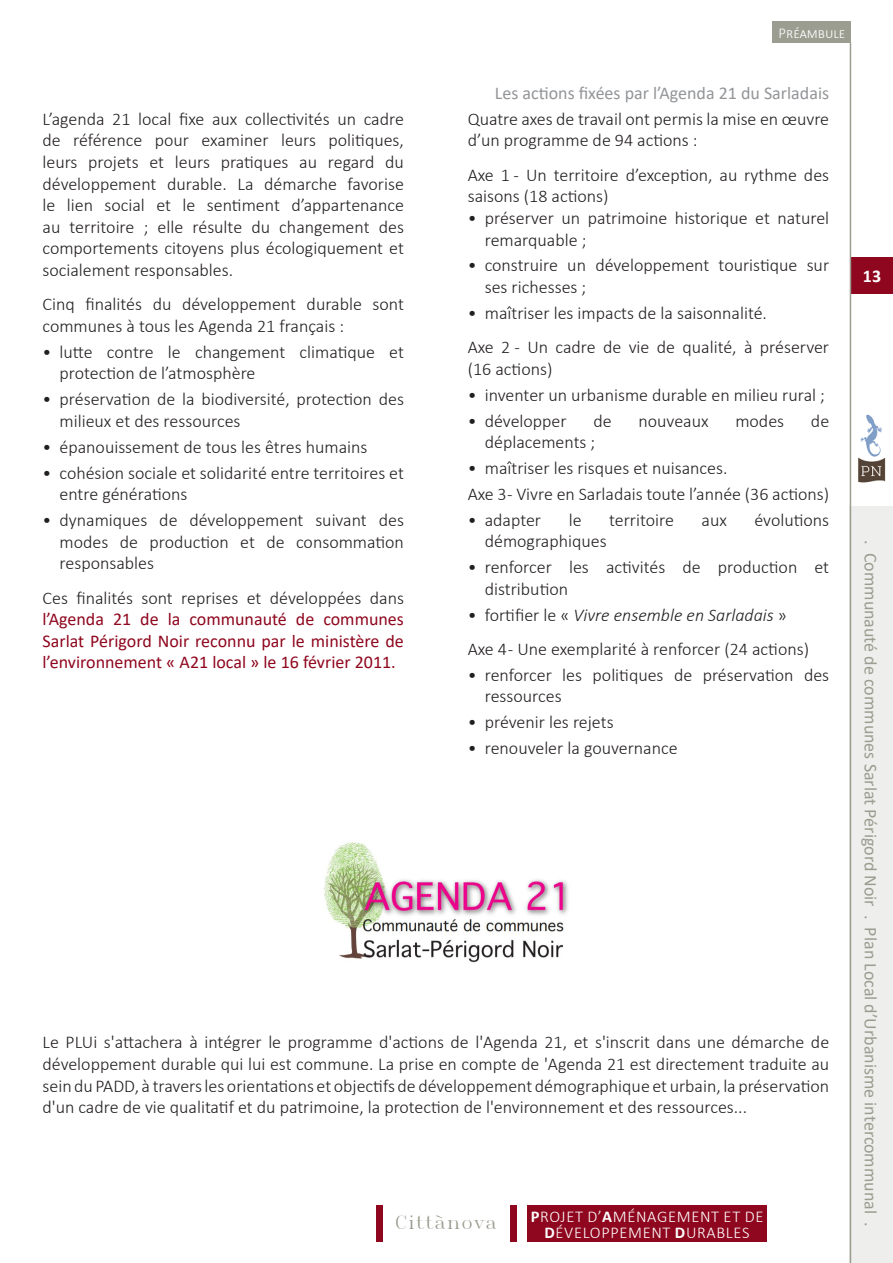
<style>
.page{position:relative;width:893px;height:1263px;background:#fff}
.page>*{position:absolute;margin:0;border:0;box-sizing:border-box;transform-origin:0 0}
.t1{font:300 18px/21.6px "Calibri";color:#231f20}
.t2{font:18px/21.6px "Calibri";color:#8f071e;text-align:justify}
.t3{font:18px "Calibri";color:#9b9d90}
.t4{font:18px "Calibri";color:#939598}
.t5{font:italic 300 18px "Calibri";color:#231f20}
.t6{font:18px "Roman T";letter-spacing:-.01em;color:#9b9d91}
.t7{font:700 18px "Calibri";color:#fff}
.t8{font:300 16.5px/16.5px "Calibri";letter-spacing:.04em;color:#fff;text-align:center}
.t9{font:300 15px "Calibri";color:#fff}
.s1{font-weight:300;color:#231f20}
.s2{font-style:normal}
.s3{font-weight:700}
</style>
<div class="page">
<div style="left:850px;top:507px;width:43px;height:756px;background:#eeeeec"></div>
<div style="left:510px;top:1205px;width:7px;height:37px;background:#8f071e"></div>
<div style="left:376px;top:1205px;width:7px;height:37px;background:#8f071e"></div>
<div style="left:527px;top:1205px;width:240px;height:37px;background:#8f071e"></div>
<img style="left:858px;top:414px;width:28px;height:69px">
<div style="left:851px;top:257px;width:42px;height:36px;background:#8f071e"></div>
<hr style="left:850px;top:43px;width:1px;height:1220px;background:#9b9d90">
<img style="left:323px;top:842px;width:245px;height:121px">
<div style="left:773px;top:21px;width:78px;height:22px;background:#9b9d90"></div>
<p class="t9" style="left:778px;top:23px;width:68px">Préambule</p>
<p class="t1" style="left:43px;top:108px;width:363px;text-align:justify">L’agenda 21 local fixe aux collectivités un cadre de référence pour examiner leurs politiques, leurs projets et leurs pratiques au regard du développement durable. La démarche favorise le lien social et le sentiment d’appartenance au territoire ; elle résulte du changement des comportements citoyens plus écologiquement et socialement responsables.</p>
<p class="t1" style="left:43px;top:293px;width:363px">Cinq finalités du développement durable sont communes à tous les Agenda 21 français :</p>
<p class="t1" style="left:60px;top:341px;width:346px;text-indent:-17px">• lutte contre le changement climatique et protection de l’atmosphère</p>
<p class="t1" style="left:60px;top:388px;width:346px;text-indent:-17px">• préservation de la biodiversité, protection des milieux et des ressources</p>
<p class="t1" style="left:43px;top:436px;width:326px">• épanouissement de tous les êtres humains</p>
<p class="t1" style="left:60px;top:462px;width:346px;text-indent:-17px">• cohésion sociale et solidarité entre territoires et entre générations</p>
<p class="t1" style="left:60px;top:509px;width:346px;text-align:justify;text-indent:-17px">• dynamiques de développement suivant des modes de production et de consommation responsables</p>
<p class="t2" style="left:43px;top:586px;width:363px"><span class="s1">Ces finalités sont reprises et développées dans </span>l’Agenda 21 de la communauté de communes Sarlat Périgord Noir reconnu par le ministère de l’environnement « A21 local » le 16 février 2011.</p>
<p class="t4" style="left:495px;top:80px;width:336px">Les actions fixées par l’Agenda 21 du Sarladais</p>
<p class="t1" style="left:468px;top:108px;width:363px">Quatre axes de travail ont permis la mise en œuvre d’un programme de 94 actions :</p>
<p class="t1" style="left:468px;top:164px;width:363px">Axe 1 - Un territoire d’exception, au rythme des saisons (18 actions)</p>
<p class="t1" style="left:485px;top:207px;width:346px;text-indent:-17px">• préserver un patrimoine historique et naturel remarquable ;</p>
<p class="t1" style="left:485px;top:254px;width:346px;text-indent:-17px">• construire un développement touristique sur ses richesses ;</p>
<p class="t1" style="left:468px;top:302px;width:301px">• maîtriser les impacts de la saisonnalité.</p>
<p class="t1" style="left:468px;top:336px;width:363px">Axe 2 - Un cadre de vie de qualité, à préserver (16 actions)</p>
<p class="t1" style="left:468px;top:384px;width:359px">• inventer un urbanisme durable en milieu rural ;</p>
<p class="t1" style="left:468px;top:410px;width:100px">• développer</p>
<p class="t1" style="left:593px;top:410px;width:20px">de</p>
<p class="t1" style="left:638px;top:410px;width:72px">nouveaux</p>
<p class="t1" style="left:735px;top:410px;width:50px">modes</p>
<p class="t1" style="left:811px;top:410px;width:20px">de</p>
<p class="t1" style="left:485px;top:431px;width:112px">déplacements ;</p>
<p class="t1" style="left:468px;top:457px;width:261px">• maîtriser les risques et nuisances.</p>
<p class="t1" style="left:468px;top:483px;width:363px">Axe 3 - Vivre en Sarladais toute l’année (36 actions)</p>
<p class="t1" style="left:468px;top:509px;width:75px">• adapter</p>
<p class="t1" style="left:569px;top:509px;width:14px">le</p>
<p class="t1" style="left:609px;top:509px;width:66px">territoire</p>
<p class="t1" style="left:702px;top:509px;width:27px">aux</p>
<p class="t1" style="left:754px;top:509px;width:76px">évolutions</p>
<p class="t1" style="left:485px;top:530px;width:123px">démographiques</p>
<p class="t1" style="left:485px;top:556px;width:346px;text-indent:-17px">• renforcer les activités de production et distribution</p>
<p class="t5" style="left:468px;top:603px;width:320px"><span class="s2">• fortifier le «</span> Vivre ensemble en Sarladais <span class="s2">»</span></p>
<p class="t1" style="left:468px;top:638px;width:343px">Axe 4 - Une exemplarité à renforcer (24 actions)</p>
<p class="t1" style="left:485px;top:664px;width:346px;text-indent:-17px">• renforcer les politiques de préservation des ressources</p>
<p class="t1" style="left:468px;top:711px;width:147px">• prévenir les rejets</p>
<p class="t1" style="left:468px;top:737px;width:211px">• renouveler la gouvernance</p>
<p class="t1" style="left:43px;top:1031px;width:788px;text-align:justify">Le PLUi s'attachera à intégrer le programme d'actions de l'Agenda 21, et s'inscrit dans une démarche de développement durable qui lui est commune. La prise en compte de 'Agenda 21 est directement traduite au sein du PADD, à travers les orientations et objectifs de développement démographique et urbain, la préservation d'un cadre de vie qualitatif et du patrimoine, la protection de l'environnement et des ressources...</p>
<p class="t6" style="left:394px;top:1210px;width:104px">Cittànova</p>
<p class="t8" style="left:531px;top:1208px;width:234px"><span class="s3">P</span>ROJET D’<span class="s3">A</span>MÉNAGEMENT ET DE<br><span class="s3">D</span>ÉVELOPPEMENT <span class="s3">D</span>URABLES</p>
<p class="t7" style="left:863px;top:263px;width:20px">13</p>
<p class="t3" style="left:883px;top:540px;width:688px;rotate:90deg">. Communauté de communes Sarlat Périgord Noir . Plan Local d’Urbanisme intercommunal .</p>
</div>
